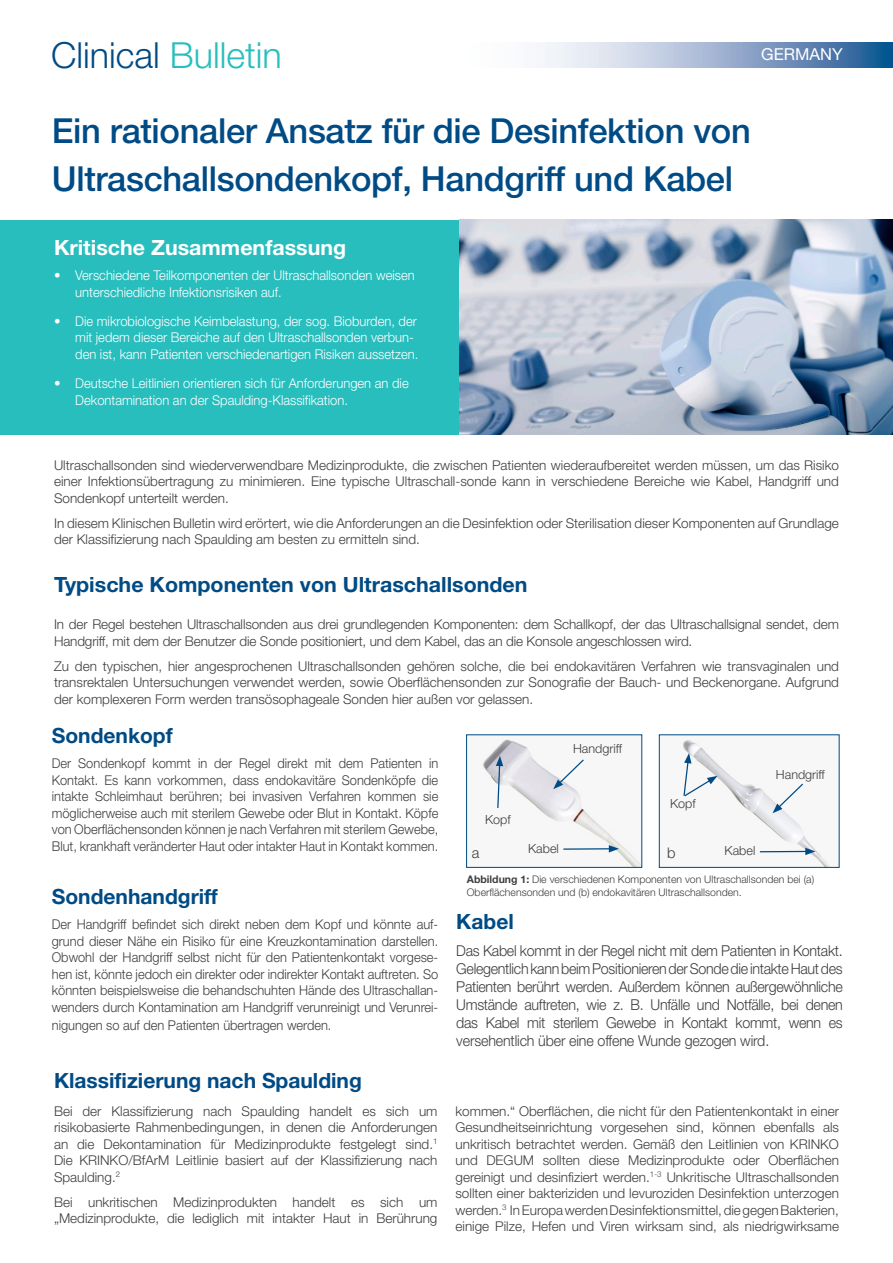
<style>
.page{position:relative;width:893px;height:1263px;background:#fff}
.page>*{position:absolute;margin:0;border:0;box-sizing:border-box;transform-origin:0 0}
.t1{font:300 36px "Helvetica Neue LT Pro";color:#004b85}
.t2{font:500 34.5px/48px "Helvetica Neue LT Pro";letter-spacing:-.01em;color:#004b85}
.t3{font:700 21px "Helvetica Neue LT Std";color:#004b85}
.t4{font:700 21px "Helvetica Neue LT Std";color:#fff}
.t5{font:16.5px "Helvetica Neue LT Pro";color:#fff}
.t6{font:300 15px/18px "Helvetica Neue LT Std";letter-spacing:-.01em;color:#3e3e3f;text-align:justify;scale:.95 1}
.t7{font:300 14.7px "Helvetica Neue LT Std";color:#3e3e3f}
.t8{font:300 13.5px/16.5px "Helvetica Neue LT Std";color:#3e3e3f;text-align:justify}
.t9{font:300 13.5px/16.5px "Helvetica Neue LT Std";color:#3e3e3f;text-align:justify;scale:.95 1}
.t10{font:300 13.5px/16.5px "Helvetica Neue LT Std";color:#fff;scale:.96 1}
.t11{font:300 12.6px "Helvetica Neue LT Std";color:#3e3e3f}
.t12{font:300 10.5px/13.5px "Helvetica Neue LT Std";color:#3e3e3f}
.s1{color:#28bebd}
.s2{font-weight:700}
</style>
<div class="page">
<div style="left:0;top:220px;width:893px;height:214px;background:#28bebd"></div>
<svg style="left:537px;top:43px;width:356px;height:24px"></svg>
<img style="left:459px;top:220px;width:434px;height:214px">
<img style="left:683px;top:740px;width:147px;height:126px">
<div style="left:659px;top:734px;width:180px;height:134px;border:1px solid #004b85"></div>
<img style="left:482px;top:737px;width:158px;height:129px">
<div style="left:466px;top:734px;width:176px;height:134px;border:1px solid #004b85"></div>
<svg style="left:496px;top:756px;width:7px;height:53px"></svg>
<svg style="left:553px;top:758px;width:32px;height:31px"></svg>
<hr style="left:563px;top:848px;width:48px;height:2px;background:#004b85">
<svg style="left:609px;top:845px;width:10px;height:7px"></svg>
<svg style="left:683px;top:753px;width:34px;height:44px"></svg>
<svg style="left:772px;top:782px;width:32px;height:31px"></svg>
<hr style="left:760px;top:851px;width:48px;height:1px;background:#004b85">
<svg style="left:805px;top:848px;width:10px;height:7px"></svg>
<h1 class="t1" style="left:51px;top:33px;width:232px">Clinical <span class="s1">Bulletin</span></h1>
<p class="t5" style="left:761px;top:44px;width:83px">GERMANY</p>
<h2 class="t2" style="left:52px;top:106px;width:701px">Ein rationaler Ansatz für die Desinfektion von<br>Ultraschallsondenkopf, Handgriff und Kabel</h2>
<h3 class="t4" style="left:54px;top:235px;width:294px">Kritische Zusammenfassung</h3>
<p class="t10" style="left:75px;top:267px;width:355px;text-indent:-21px">• Verschiedene Teilkomponenten der Ultraschallsonden weisen unterschiedliche Infektionsrisiken auf.</p>
<p class="t10" style="left:75px;top:312px;width:359px;text-indent:-21px">• Die mikrobiologische Keimbelastung, der sog. Bioburden, der mit jedem dieser Bereiche auf den Ultraschallsonden verbun&shy;den ist, kann Patienten verschiedenartigen Risiken aussetzen.</p>
<p class="t10" style="left:75px;top:375px;width:349px;text-indent:-21px">• Deutsche Leitlinien orientieren sich für Anforderungen an die<br>Dekontamination an der Spaulding-Klassifikation.</p>
<p class="t8" style="left:54px;top:456px;width:786px">Ultraschallsonden sind wiederverwendbare Medizinprodukte, die zwischen Patienten wiederaufbereitet werden müssen, um das Risiko einer Infektionsübertragung zu minimieren. Eine typische Ultraschall-sonde kann in verschiedene Bereiche wie Kabel, Handgriff und Sondenkopf unterteilt werden.</p>
<p class="t8" style="left:54px;top:514px;width:786px">In diesem Klinischen Bulletin wird erörtert, wie die Anforderungen an die Desinfektion oder Sterilisation dieser Komponenten auf Grundlage der Klassifizierung nach Spaulding am besten zu ermitteln sind.</p>
<h3 class="t3" style="left:54px;top:571px;width:475px">Typische Komponenten von Ultraschallsonden</h3>
<p class="t8" style="left:54px;top:616px;width:786px">In der Regel bestehen Ultraschallsonden aus drei grundlegenden Komponenten: dem Schallkopf, der das Ultraschallsignal sendet, dem<br>Handgriff, mit dem der Benutzer die Sonde positioniert, und dem Kabel, das an die Konsole angeschlossen wird.</p>
<p class="t8" style="left:54px;top:657px;width:786px">Zu den typischen, hier angesprochenen Ultraschallsonden gehören solche, die bei endokavitären Verfahren wie transvaginalen und transrektalen Untersuchungen verwendet werden, sowie Oberflächensonden zur Sonografie der Bauch- und Beckenorgane. Aufgrund der komplexeren Form werden transösophageale Sonden hier außen vor gelassen.</p>
<h3 class="t3" style="left:52px;top:723px;width:122px">Sondenkopf</h3>
<p class="t9" style="left:52px;top:755px;width:408px">Der Sondenkopf kommt in der Regel direkt mit dem Patienten in Kontakt. Es kann vorkommen, dass endokavitäre Sondenköpfe die intakte Schleimhaut berühren; bei invasiven Verfahren kommen sie möglicherweise auch mit sterilem Gewebe oder Blut in Kontakt. Köpfe von Oberflächensonden können je nach Verfahren mit sterilem Gewebe, Blut, krankhaft veränderter Haut oder intakter Haut in Kontakt kommen.</p>
<h3 class="t3" style="left:52px;top:884px;width:168px">Sondenhandgriff</h3>
<p class="t9" style="left:52px;top:916px;width:408px">Der Handgriff befindet sich direkt neben dem Kopf und könnte auf&shy;grund dieser Nähe ein Risiko für eine Kreuzkontamination darstellen.<br>Obwohl der Handgriff selbst nicht für den Patientenkontakt vorgese&shy;hen ist, könnte jedoch ein direkter oder indirekter Kontakt auftreten. So könnten beispielsweise die behandschuhten Hände des Ultraschallan&shy;wenders durch Kontamination am Handgriff verunreinigt und Verunrei-</p>
<p class="t9" style="left:52px;top:1016px;width:296px">nigungen so auf den Patienten übertragen werden.</p>
<h3 class="t3" style="left:54px;top:1067px;width:309px">Klassifizierung nach Spaulding</h3>
<p class="t8" style="left:54px;top:1102px;width:385px">Bei der Klassifizierung nach Spaulding handelt es sich um risikobasierte Rahmenbedingungen, in denen die Anforderungen an die Dekontamination für Medizinprodukte festgelegt sind.<sup>1<br></sup>Die KRINKO/BfArM Leitlinie basiert auf der Klassifizierung nach Spaulding.<sup>2</sup></p>
<p class="t8" style="left:54px;top:1193px;width:385px">Bei unkritischen Medizinprodukten handelt es sich um „Medizinprodukte, die lediglich mit intakter Haut in Berührung</p>
<p class="t11" style="left:485px;top:812px;width:27px">Kopf</p>
<p class="t11" style="left:573px;top:741px;width:50px">Handgriff</p>
<p class="t11" style="left:670px;top:795px;width:27px">Kopf</p>
<p class="t11" style="left:776px;top:766px;width:50px">Handgriff</p>
<p class="t11" style="left:528px;top:840px;width:32px">Kabel</p>
<p class="t11" style="left:725px;top:843px;width:32px">Kabel</p>
<p class="t12" style="left:467px;top:872px;width:349px"><span class="s2">Abbildung 1:</span> Die verschiedenen Komponenten von Ultraschallsonden bei (a)<br>Oberflächensonden und (b) endokavitären Ultraschallsonden.</p>
<p class="t7" style="left:472px;top:844px;width:9px">a</p>
<p class="t7" style="left:667px;top:844px;width:10px">b</p>
<h3 class="t3" style="left:456px;top:909px;width:59px">Kabel</h3>
<p class="t6" style="left:456px;top:941px;width:408px">Das Kabel kommt in der Regel nicht mit dem Patienten in Kontakt.<br>Gelegentlich kann beim Positionieren der Sonde die intakte Haut des Patienten berührt werden. Außerdem können außergewöhnliche Umstände auftreten, wie z. B. Unfälle und Notfälle, bei denen das Kabel mit sterilem Gewebe in Kontakt kommt, wenn es versehentlich über eine offene Wunde gezogen wird.</p>
<p class="t8" style="left:455px;top:1102px;width:385px">kommen.“ Oberflächen, die nicht für den Patientenkontakt in einer Gesundheitseinrichtung vorgesehen sind, können ebenfalls als unkritisch betrachtet werden. Gemäß den Leitlinien von KRINKO und DEGUM sollten diese Medizinprodukte oder Oberflächen gereinigt und desinfiziert werden.<sup>1-3</sup> Unkritische Ultraschallsonden sollten einer bakteriziden und levuroziden Desinfektion unterzogen werden.<sup>3</sup> In Europa werden Desinfektionsmittel, die gegen Bakterien, einige Pilze, Hefen und Viren wirksam sind, als niedrigwirksame</p>
</div>
